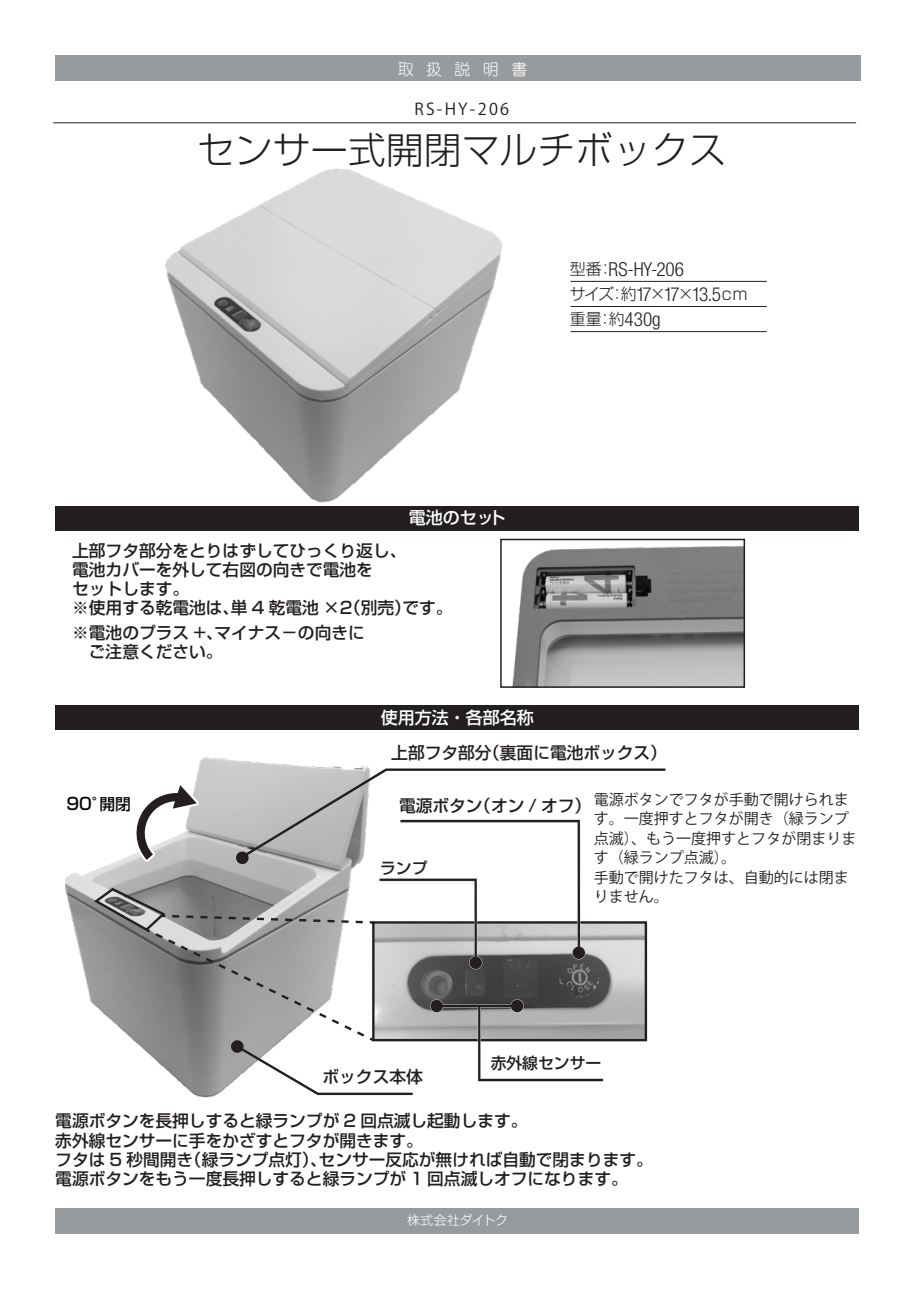
<style>
.page{position:relative;width:919px;height:1289px;background:#fff}
.page>*{position:absolute;margin:0;border:0;box-sizing:border-box;transform-origin:0 0}
.t1{font:300 37.2px "Shin Go Pro";letter-spacing:.015em;color:#231f20}
.t2{font:300 condensed 19.35px "Helvetica Neue LT Std";color:#231f20}
.t3{font:500 16.95px "Shin Go Pro";color:#fff}
.t4{font:500 16.65px/19px "Shin Go Pro";color:#231f20}
.t5{font:500 16.65px "Shin Go Pro";color:#030303}
.t6{font:16.2px "Koz Go Pr 6 N";letter-spacing:.14em;color:#231f20}
.t7{font:300 15.9px/25.2px "Shin Go Pro";letter-spacing:-.11em;color:#231f20}
.t8{font:15.9px "DF Maru Gothic Lt WIN RKSJ H";letter-spacing:.78em;color:#fff}
.t9{font:500 15.75px "Shin Go Pro";color:#231f20}
.t10{font:15px/19.5px "Koz Go Pr 6 N";color:#231f20}
.t11{font:300 12.75px "Shin Go Pro";color:#fff}
.s1{font-family:"Shin Go Pro";font-stretch:normal;font-size:15.9px}
.s2{font-family:"Helvetica Neue LT Std";font-stretch:condensed;font-size:19.35px}
.s3{font-size:15.75px}
</style>
<div class="page">
<div style="left:55px;top:1208px;width:804px;height:25px;background:#989b9e"></div>
<div style="left:55px;top:55px;width:805px;height:26px;background:#989b9e"></div>
<hr style="left:53px;top:123px;width:803px;height:1px;background:#231f20">
<img style="left:65px;top:757px;width:312px;height:341px">
<svg style="left:92px;top:768px;width:573px;height:327px"></svg>
<div style="left:55px;top:705px;width:804px;height:25px;background:#231f20"></div>
<hr style="left:570px;top:281px;width:196px;height:1px;background:#231f20">
<hr style="left:570px;top:306px;width:196px;height:1px;background:#231f20">
<hr style="left:570px;top:331px;width:196px;height:1px;background:#231f20">
<img style="left:512px;top:546px;width:230px;height:138px">
<div style="left:55px;top:505px;width:804px;height:25px;background:#231f20"></div>
<div style="left:500px;top:538px;width:245px;height:149px;border:2px solid #231f20"></div>
<img style="left:148px;top:168px;width:365px;height:338px">
<p class="t8" style="left:398px;top:61px;width:131px">取扱説明書</p>
<p class="t6" style="left:414px;top:100px;width:96px">RS-HY-206</p>
<h1 class="t1" style="left:197px;top:119px;width:530px">センサー式開閉マルチボックス</h1>
<p class="t2" style="left:569px;top:258px;width:116px"><span class="s1">型番：</span>RS-HY-206</p>
<p class="t7" style="left:569px;top:279px;width:180px">サイズ：約<span class="s2">17</span>×<span class="s2">17</span>×<span class="s2">13.5</span>ｃｍ重量：約<span class="s2">430g</span></p>
<p class="t3" style="left:408px;top:504px;width:99px">電池のセット</p>
<p class="t4" style="left:72px;top:539px;width:382px">上部フタ部分をとりはずしてひっくり返し、<br>電池カバーを外して右図の向きで電池を<br>セットします。<br>※使用する乾電池は、単 4 乾電池 ×2（別売）です。</p>
<p class="t4" style="left:72px;top:621px;width:294px">※電池のプラス +、マイナス－の向きに　ご注意ください。</p>
<p class="t3" style="left:381px;top:703px;width:154px">使用方法・各部名称</p>
<p class="t4" style="left:391px;top:741px;width:277px">上部フタ部分（裏面に電池ボックス）</p>
<p class="t5" style="left:66px;top:790px;width:66px">90°<span class="s3">開閉</span></p>
<p class="t4" style="left:399px;top:794px;width:194px">電源ボタン（オン / オフ）</p>
<p class="t9" style="left:380px;top:855px;width:49px">ランプ</p>
<p class="t10" style="left:593px;top:789px;width:264px">電源ボタンでフタが手動で開けられます。一度押すとフタが開き（緑ランプ点滅）、もう一度押すとフタが閉まります（緑ランプ点滅）。<br>手動で開けたフタは、自動的には閉まりません。</p>
<p class="t4" style="left:322px;top:1065px;width:102px">ボックス本体</p>
<p class="t9" style="left:490px;top:1049px;width:112px">赤外線センサー</p>
<p class="t4" style="left:55px;top:1109px;width:599px">電源ボタンを長押しすると緑ランプが 2 回点滅し起動します。<br>赤外線センサーに手をかざすとフタが開きます。<br>フタは 5 秒間開き（緑ランプ点灯）、センサー反応が無ければ自動で閉まります。電源ボタンをもう一度長押しすると緑ランプが 1 回点滅しオフになります。</p>
<p class="t11" style="left:407px;top:1209px;width:102px">株式会社ダイトク</p>
</div>
